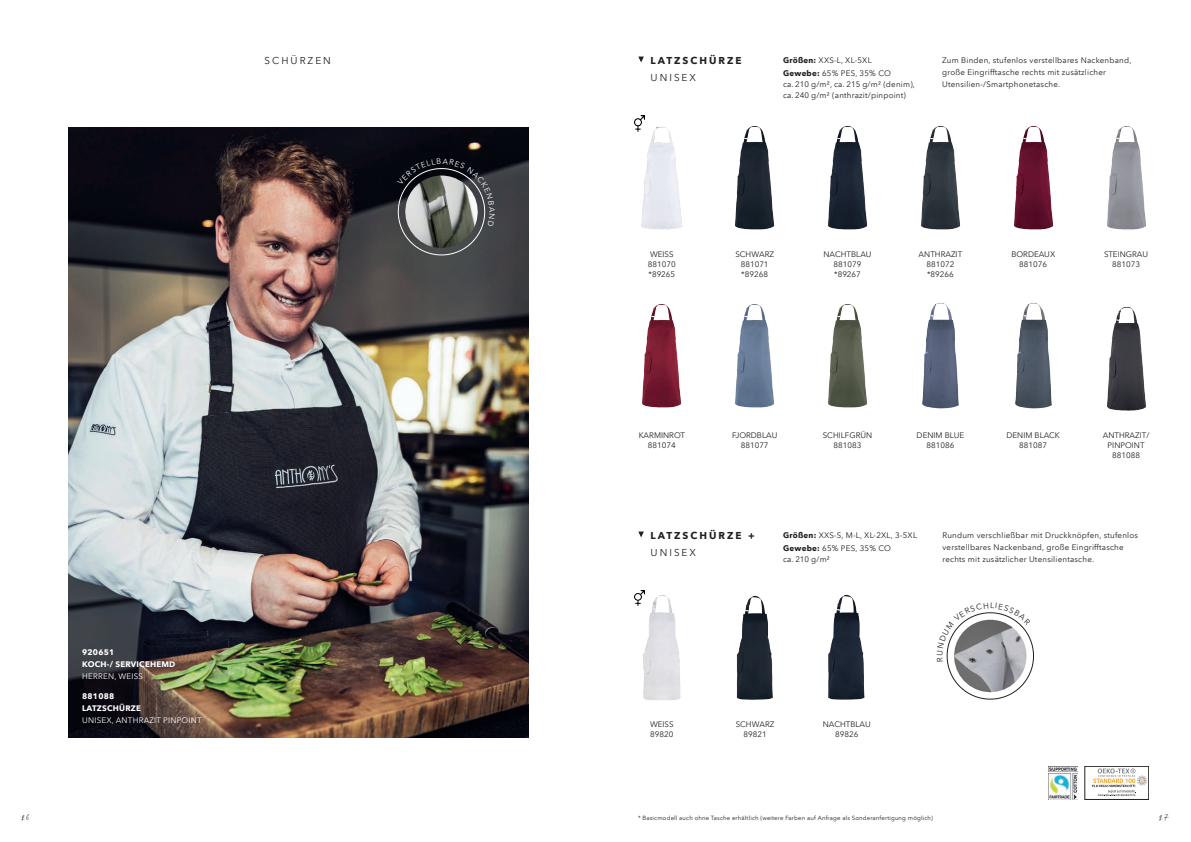
<style>
.page{position:relative;width:1191px;height:842px;background:#fff}
.page>*{position:absolute;margin:0;border:0;box-sizing:border-box;transform-origin:0 0}
.t1{font:14px "Faustine";color:#231f20}
.t2{font:700 10px "Avenir Next LT Pro";letter-spacing:.2em;color:#231f20}
.t3{font:10px "Avenir Next LT Pro";letter-spacing:.2em;color:#231f20}
.t4{font:8px/10px "Avenir Next LT Pro";letter-spacing:.015em;color:#231f20;text-align:center}
.t5{font:700 8px/12px "Avenir Next LT Pro";letter-spacing:.025em;color:#fff}
.t6{font:8px "Avenir Next LT Pro";letter-spacing:.025em;color:#fff}
.t7{font:6px "Avenir Next LT Pro";letter-spacing:.025em;color:#231f20}
.s1{font-weight:700}
</style>
<div class="page">
<img style="left:68px;top:128px;width:460px;height:609px">
<img style="left:637px;top:127px;width:45px;height:103px">
<img style="left:828px;top:126px;width:40px;height:104px">
<img style="left:1014px;top:126px;width:40px;height:104px">
<img style="left:735px;top:126px;width:40px;height:104px">
<img style="left:921px;top:126px;width:40px;height:104px">
<img style="left:1107px;top:126px;width:39px;height:104px">
<img style="left:1107px;top:307px;width:40px;height:104px">
<img style="left:735px;top:304px;width:39px;height:104px">
<img style="left:828px;top:304px;width:39px;height:104px">
<img style="left:642px;top:304px;width:40px;height:104px">
<img style="left:922px;top:302px;width:37px;height:107px">
<img style="left:1015px;top:302px;width:37px;height:107px">
<img style="left:642px;top:595px;width:39px;height:106px">
<img style="left:828px;top:594px;width:37px;height:106px">
<img style="left:736px;top:595px;width:37px;height:105px">
<img style="left:634px;top:116px;width:11px;height:15px">
<img style="left:634px;top:590px;width:11px;height:16px">
<svg style="left:638px;top:57px;width:6px;height:5px"></svg>
<svg style="left:638px;top:531px;width:6px;height:6px"></svg>
<div style="left:1084px;top:766px;width:64px;height:33px;border:1px solid #231f20"></div>
<svg style="left:1091px;top:768px;width:56px;height:29px"></svg>
<img style="left:1048px;top:766px;width:29px;height:33px">
<svg style="left:946px;top:612px;width:88px;height:88px"></svg>
<svg style="left:396px;top:158px;width:99px;height:100px;background:#595c5c"></svg>
<p class="t3" style="left:264px;top:55px;width:68px">SCHÜRZEN</p>
<p class="t5" style="left:82px;top:646px;width:95px">920651<br>KOCH-/ SERVICEHEMD</p>
<p class="t6" style="left:82px;top:671px;width:62px">HERREN, WEISS</p>
<p class="t5" style="left:82px;top:690px;width:60px">881088<br>LATZSCHÜRZE</p>
<p class="t6" style="left:82px;top:715px;width:121px">UNISEX, ANTHRAZIT PINPOINT</p>
<p class="t2" style="left:650px;top:54px;width:92px">LATZSCHÜRZE</p>
<p class="t3" style="left:650px;top:71px;width:47px">UNISEX</p>
<p class="t4" style="left:783px;top:53px;width:109px;line-height:13px;text-align:left"><span class="s1">Größen:</span> XXS-L, XL-5XL<br><span class="s1">Gewebe:</span> 65% PES, 35% CO</p>
<p class="t4" style="left:783px;top:78px;width:133px;line-height:11px;text-align:left">ca. 210 g/m², ca. 215 g/m² (denim), ca. 240 g/m² (anthrazit/pinpoint)</p>
<p class="t4" style="left:942px;top:54px;width:191px;line-height:12px;text-align:left">Zum Binden, stufenlos verstellbares Nackenband, große Eingrifftasche rechts mit zusätzlicher<br>Utensilien-/Smartphonetasche.</p>
<p class="t4" style="left:648px;top:249px;width:29px;text-align:left">WEISS<br>881070 *89265</p>
<p class="t4" style="left:823px;top:249px;width:49px">NACHTBLAU<br>881079 *89267</p>
<p class="t4" style="left:1011px;top:249px;width:45px">BORDEAUX<br>881076</p>
<p class="t4" style="left:735px;top:249px;width:40px">SCHWARZ<br>881071 *89268</p>
<p class="t4" style="left:918px;top:249px;width:45px">ANTHRAZIT<br>881072 *89266</p>
<p class="t4" style="left:1104px;top:249px;width:46px">STEINGRAU<br>881073</p>
<p class="t4" style="left:732px;top:430px;width:47px">FJORDBLAU<br>881077</p>
<p class="t4" style="left:822px;top:430px;width:51px">SCHILFGRÜN<br>881083</p>
<p class="t4" style="left:638px;top:430px;width:48px">KARMINROT<br>881074</p>
<p class="t4" style="left:916px;top:430px;width:49px">DENIM BLUE<br>881086</p>
<p class="t4" style="left:1006px;top:430px;width:55px">DENIM BLACK<br>881087</p>
<p class="t4" style="left:1102px;top:430px;width:48px">ANTHRAZIT/<br>PINPOINT<br>881088</p>
<p class="t2" style="left:650px;top:529px;width:106px">LATZSCHÜRZE +</p>
<p class="t3" style="left:650px;top:546px;width:47px">UNISEX</p>
<p class="t4" style="left:783px;top:528px;width:135px;line-height:13px;text-align:left"><span class="s1">Größen:</span> XXS-S, M-L, XL-2XL, 3-5XL<br><span class="s1">Gewebe:</span> 65% PES, 35% CO</p>
<p class="t4" style="left:783px;top:554px;width:48px">ca. 210 g/m²</p>
<p class="t4" style="left:942px;top:529px;width:197px;line-height:12px;text-align:left">Rundum verschließbar mit Druckknöpfen, stufenlos verstellbares Nackenband, große Eingrifftasche rechts mit zusätzlicher Utensilientasche.</p>
<p class="t4" style="left:650px;top:719px;width:25px;text-align:left">WEISS<br>89820</p>
<p class="t4" style="left:823px;top:719px;width:49px">NACHTBLAU<br>89826</p>
<p class="t4" style="left:735px;top:719px;width:40px">SCHWARZ<br>89821</p>
<h1 class="t1" style="left:21px;top:807px;width:10px">26</h1>
<h1 class="t1" style="left:1159px;top:807px;width:12px">27</h1>
<p class="t7" style="left:638px;top:814px;width:296px">* Basicmodell auch ohne Tasche erhältlich (weitere Farben auf Anfrage als Sonderanfertigung möglich)</p>
</div>
